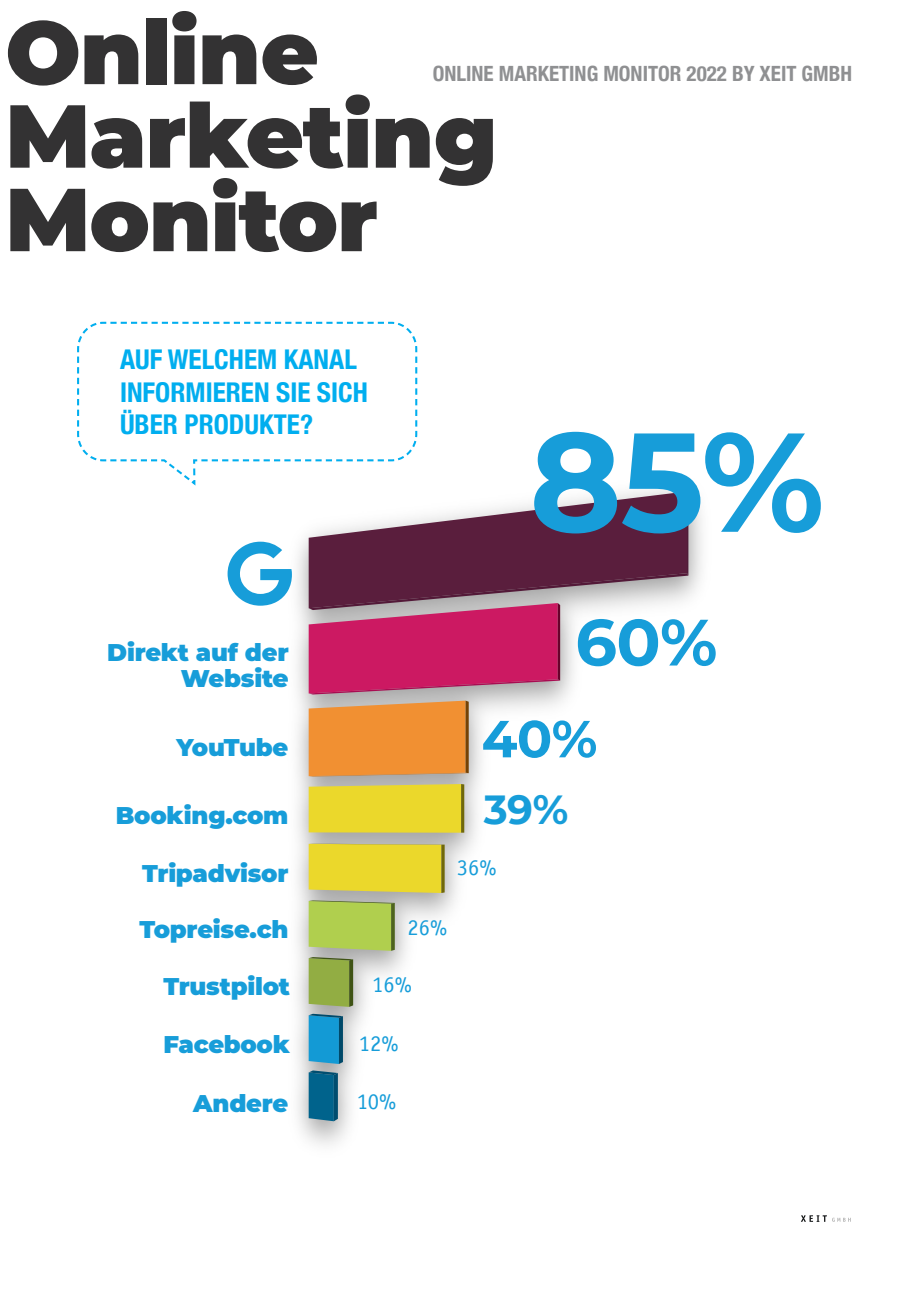
<style>
.page{position:relative;width:919px;height:1289px;background:#fff}
.page>*{position:absolute;margin:0;border:0;box-sizing:border-box;transform-origin:0 0}
.t1{font:700 140.4px "Montserrat Alternates";color:#179dd9}
.t2{font:900 89.1px/83.6px "Montserrat";letter-spacing:-.01em;color:#333233}
.t3{font:700 65.4px "Montserrat Alternates";color:#179dd9}
.t4{font:700 52.05px "Montserrat Alternates";color:#179dd9}
.t5{font:700 40.5px "Montserrat Alternates";color:#179dd9}
.t6{font:700 condensed 27.15px/32.7px "Helvetica Neue";color:#00aeef}
.t7{font:900 24.15px/26.2px "Montserrat";letter-spacing:-.01em;color:#179dd9;text-align:right}
.t8{font:22.5px "Officina Sans";color:#179dd9}
.t9{font:700 condensed 21px "Helvetica Neue";color:#8f9092}
</style>
<div class="page">
<svg style="left:832px;top:1217px;width:18px;height:4px"></svg>
<svg style="left:801px;top:1215px;width:25px;height:6px"></svg>
<svg style="left:77px;top:321px;width:341px;height:165px"></svg>
<img style="left:280px;top:463px;width:422px;height:682px">
<svg style="left:308px;top:1070px;width:30px;height:51px;background:#11688c"></svg>
<svg style="left:308px;top:1013px;width:35px;height:50px;background:#1d91c4"></svg>
<svg style="left:308px;top:957px;width:45px;height:49px;background:#8ca445"></svg>
<svg style="left:308px;top:900px;width:87px;height:50px;background:#abc753"></svg>
<svg style="left:308px;top:843px;width:136px;height:50px;background:#e5d333"></svg>
<svg style="left:308px;top:491px;width:380px;height:203px"></svg>
<svg style="left:308px;top:700px;width:160px;height:76px;background:#ea923c"></svg>
<div style="left:308px;top:784px;width:153px;height:48px;background:#ebd82b"></div>
<hr style="left:461px;top:784px;width:3px;height:48px;background:#706808">
<svg style="left:227px;top:541px;width:65px;height:64px"></svg>
<h2 class="t2" style="left:5px;top:5px;width:493px">Online<br>Marketing<br>Monitor</h2>
<p class="t9" style="left:432px;top:56px;width:421px">ONLINE MARKETING MONITOR 2022 BY XEIT GMBH</p>
<p class="t6" style="left:120px;top:341px;width:249px">AUF WELCHEM KANAL<br>INFORMIEREN SIE SICH<br>ÜBER PRODUKTE?</p>
<h1 class="t1" style="left:529px;top:380px;width:297px">85%</h1>
<p class="t7" style="left:107px;top:637px;width:183px">Direkt auf der<br>Website</p>
<p class="t7" style="left:176px;top:732px;width:113px">YouTube</p>
<p class="t7" style="left:116px;top:800px;width:174px">Booking.com</p>
<p class="t7" style="left:142px;top:859px;width:148px">Tripadvisor</p>
<p class="t7" style="left:139px;top:914px;width:150px">Topreise.ch</p>
<p class="t7" style="left:163px;top:971px;width:128px">Trustpilot</p>
<p class="t7" style="left:163px;top:1029px;width:128px">Facebook</p>
<p class="t7" style="left:193px;top:1088px;width:97px">Andere</p>
<h3 class="t3" style="left:575px;top:595px;width:144px">60%</h3>
<h3 class="t4" style="left:481px;top:701px;width:117px">40%</h3>
<h3 class="t5" style="left:483px;top:780px;width:86px">39%</h3>
<p class="t8" style="left:457px;top:854px;width:41px">36%</p>
<p class="t8" style="left:407px;top:914px;width:41px">26%</p>
<p class="t8" style="left:372px;top:971px;width:41px">16%</p>
<p class="t8" style="left:359px;top:1029px;width:41px">12%</p>
<p class="t8" style="left:356px;top:1088px;width:41px">10%</p>
</div>
